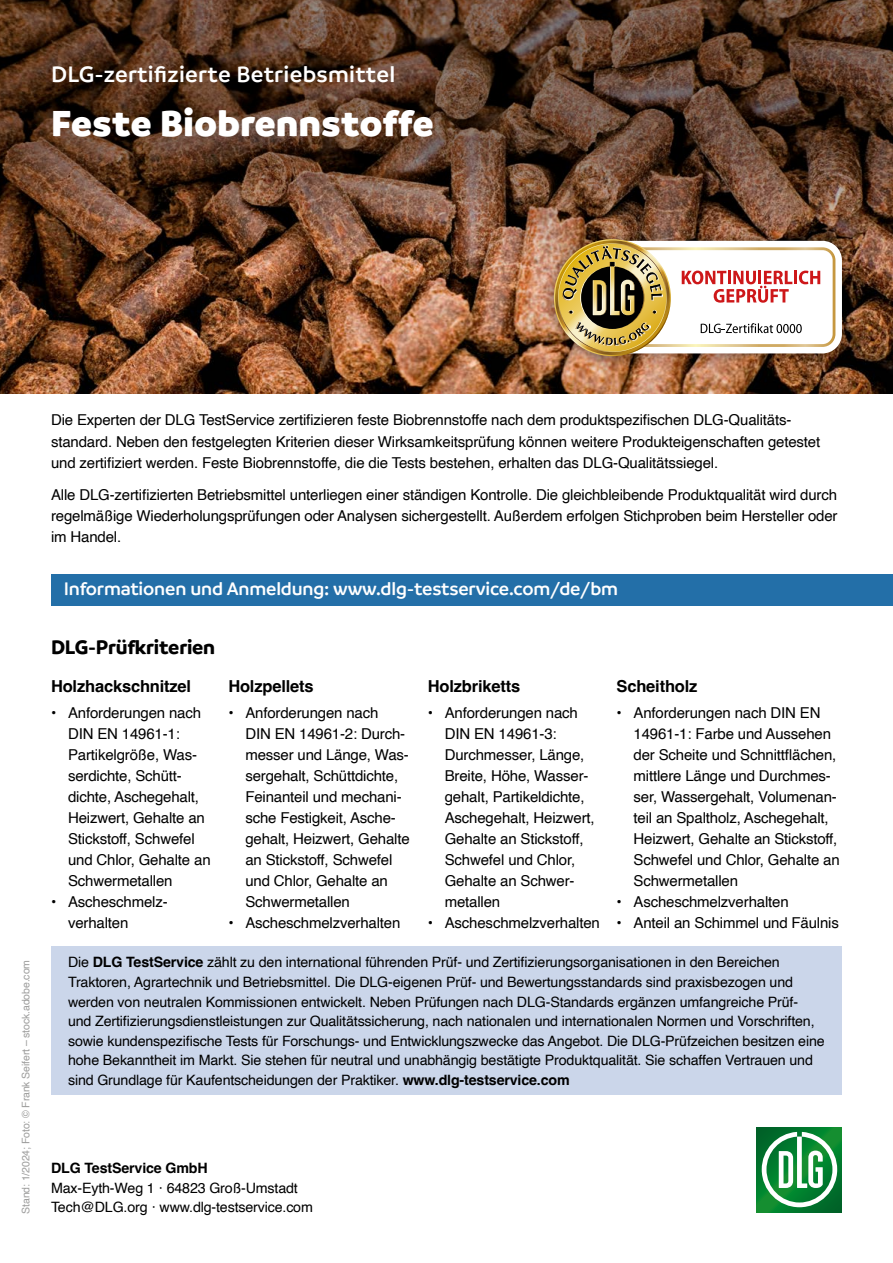
<style>
.page{position:relative;width:893px;height:1263px;background:#fff}
.page>*{position:absolute;margin:0;border:0;box-sizing:border-box;transform-origin:0 0}
.Text{font:900 39px "Branding";letter-spacing:.01em;color:#fff}
.Text-2{font:600 24px "Branding";letter-spacing:.01em;color:#fff}
.Ü2{font:700 21px "Branding";letter-spacing:-.01em;color:#000}
.Ü1{font:600 19.5px "Branding";letter-spacing:-.01em;color:#fff}
.Ü2-2{font:700 16.5px "Helvetica";letter-spacing:-.01em;color:#000}
.Text_Aufzählung{font:15px/21px "Helvetica";letter-spacing:-.01em;color:#000}
.Text-3{font:15px/21.3px "Helvetica";letter-spacing:-.01em;color:#000}
.Text-4{font:14.25px/19.5px "Helvetica";letter-spacing:-.01em;color:#000}
.Text_Aufzählung-2{font:10.5px "Helvetica";letter-spacing:-.01em;color:#9d9d9c}
.s1{font-weight:700}
</style>
<div class="page">
<img style="left:0;top:266px;width:893px;height:127px">
<svg style="left:0;top:0;width:893px;height:266px;background:#593a27"></svg>
<svg style="left:757px;top:1127px;width:85px;height:85px;background:#03772c"></svg>
<svg style="left:762px;top:1132px;width:75px;height:75px"></svg>
<div style="left:51px;top:574px;width:842px;height:32px;background:#236fa8"></div>
<div style="left:51px;top:946px;width:791px;height:149px;background:#cbd6ea"></div>
<div style="left:541px;top:227px;width:314px;height:142px;background:#000;opacity:.4"></div>
<svg style="left:591px;top:241px;width:251px;height:112px"></svg>
<img style="left:554px;top:239px;width:281px;height:117px">
<p class="Text-2" style="left:51px;top:61px;width:346px">DLG-zertifizierte Betriebsmittel</p>
<p class="Text" style="left:51px;top:100px;width:384px">Feste Biobrennstoffe</p>
<p class="Text_Aufzählung-2" style="left:18px;top:1214px;width:255px;rotate:-90deg">Stand: 1/2024; Foto: © Frank Seifert – stock.adobe.com</p>
<p class="Text-3" style="left:51px;top:410px;width:771px">Die Experten der DLG TestService zertifizieren feste Biobrennstoffe nach dem produktspezifischen DLG-Qualitäts&shy;standard. Neben den festgelegten Kriterien dieser Wirksamkeitsprüfung können weitere Produkteigenschaften getestet und zertifiziert werden. Feste Biobrennstoffe, die die Tests bestehen, erhalten das DLG-Qualitätssiegel.</p>
<p class="Text-3" style="left:51px;top:484px;width:788px;text-align:justify">Alle DLG-zertifizierten Betriebsmittel unterliegen einer ständigen Kontrolle. Die gleichbleibende Produktqualität wird durch regelmäßige Wiederholungsprüfungen oder Analysen sichergestellt. Außerdem erfolgen Stichproben beim Hersteller oder im Handel.</p>
<p class="Ü1" style="left:64px;top:578px;width:556px">Informationen und Anmeldung: www.dlg-testservice.com/de/bm</p>
<p class="Ü2" style="left:51px;top:635px;width:166px">DLG-Prüfkriterien</p>
<p class="Ü2-2" style="left:51px;top:676px;width:142px">Holzhackschnitzel</p>
<p class="Text_Aufzählung" style="left:68px;top:702px;width:144px;text-indent:-17px">• Anforderungen nach<br>DIN EN 14961-1:<br>Partikelgröße, Was&shy;serdichte, Schütt&shy;dichte, Aschegehalt,<br>Heizwert, Gehalte an<br>Stickstoff, Schwefel und Chlor, Gehalte an<br>Schwermetallen</p>
<p class="Text_Aufzählung" style="left:68px;top:891px;width:100px;text-indent:-17px">• Ascheschmelz&shy;verhalten</p>
<p class="Ü2-2" style="left:228px;top:676px;width:87px">Holzpellets</p>
<p class="Text_Aufzählung" style="left:245px;top:702px;width:166px;text-indent:-17px">• Anforderungen nach<br>DIN EN 14961-2: Durch&shy;messer und Länge, Was&shy;sergehalt, Schüttdichte,<br>Feinanteil und mechani&shy;sche Festigkeit, Asche&shy;gehalt, Heizwert, Gehalte an Stickstoff, Schwefel und Chlor, Gehalte an<br>Schwermetallen</p>
<p class="Text_Aufzählung" style="left:228px;top:912px;width:174px">• Ascheschmelzverhalten</p>
<p class="Ü2-2" style="left:428px;top:676px;width:94px">Holzbriketts</p>
<p class="Text_Aufzählung" style="left:445px;top:702px;width:151px;text-indent:-17px">• Anforderungen nach<br>DIN EN 14961-3:<br>Durchmesser, Länge,<br>Breite, Höhe, Wasser&shy;gehalt, Partikeldichte,<br>Aschegehalt, Heizwert,<br>Gehalte an Stickstoff,<br>Schwefel und Chlor,<br>Gehalte an Schwer&shy;metallen</p>
<p class="Text_Aufzählung" style="left:428px;top:912px;width:174px">• Ascheschmelzverhalten</p>
<p class="Ü2-2" style="left:617px;top:676px;width:82px">Scheitholz</p>
<p class="Text_Aufzählung" style="left:634px;top:702px;width:208px;text-indent:-17px">• Anforderungen nach DIN EN<br>14961-1: Farbe und Aussehen der Scheite und Schnittflächen, mittlere Länge und Durchmes&shy;ser, Wassergehalt, Volumenan&shy;teil an Spaltholz, Aschegehalt,<br>Heizwert, Gehalte an Stickstoff,<br>Schwefel und Chlor, Gehalte an<br>Schwermetallen</p>
<p class="Text_Aufzählung" style="left:617px;top:891px;width:174px">• Ascheschmelzverhalten</p>
<p class="Text_Aufzählung" style="left:617px;top:912px;width:224px">• Anteil an Schimmel und Fäulnis</p>
<p class="Text-4" style="left:68px;top:953px;width:758px">Die <span class="s1">DLG TestService</span> zählt zu den international führenden Prüf- und Zertifizierungsorganisationen in den Bereichen Traktoren, Agrartechnik und Betriebsmittel. Die DLG-eigenen Prüf- und Bewertungsstandards sind praxisbezogen und werden von neutralen Kommissionen entwickelt. Neben Prüfungen nach DLG-Standards ergänzen umfangreiche Prüf&shy;und Zertifizierungsdienstleistungen zur Qualitätssicherung, nach nationalen und internationalen Normen und Vorschriften, sowie kundenspezifische Tests für Forschungs- und Entwicklungszwecke das Angebot. Die DLG-Prüfzeichen besitzen eine hohe Bekanntheit im Markt. Sie stehen für neutral und unabhängig bestätigte Produktqualität. Sie schaffen Vertrauen und sind Grundlage für Kaufentscheidungen der Praktiker. <span class="s1">www.dlg-testservice.com</span></p>
<p class="Text-4" style="left:51px;top:1159px;width:263px"><span class="s1">DLG TestService GmbH<br></span>Max-Eyth-Weg 1 ‧ 64823 Groß-Umstadt<br>Tech@DLG.org ‧ www.dlg-testservice.com</p>
</div>
